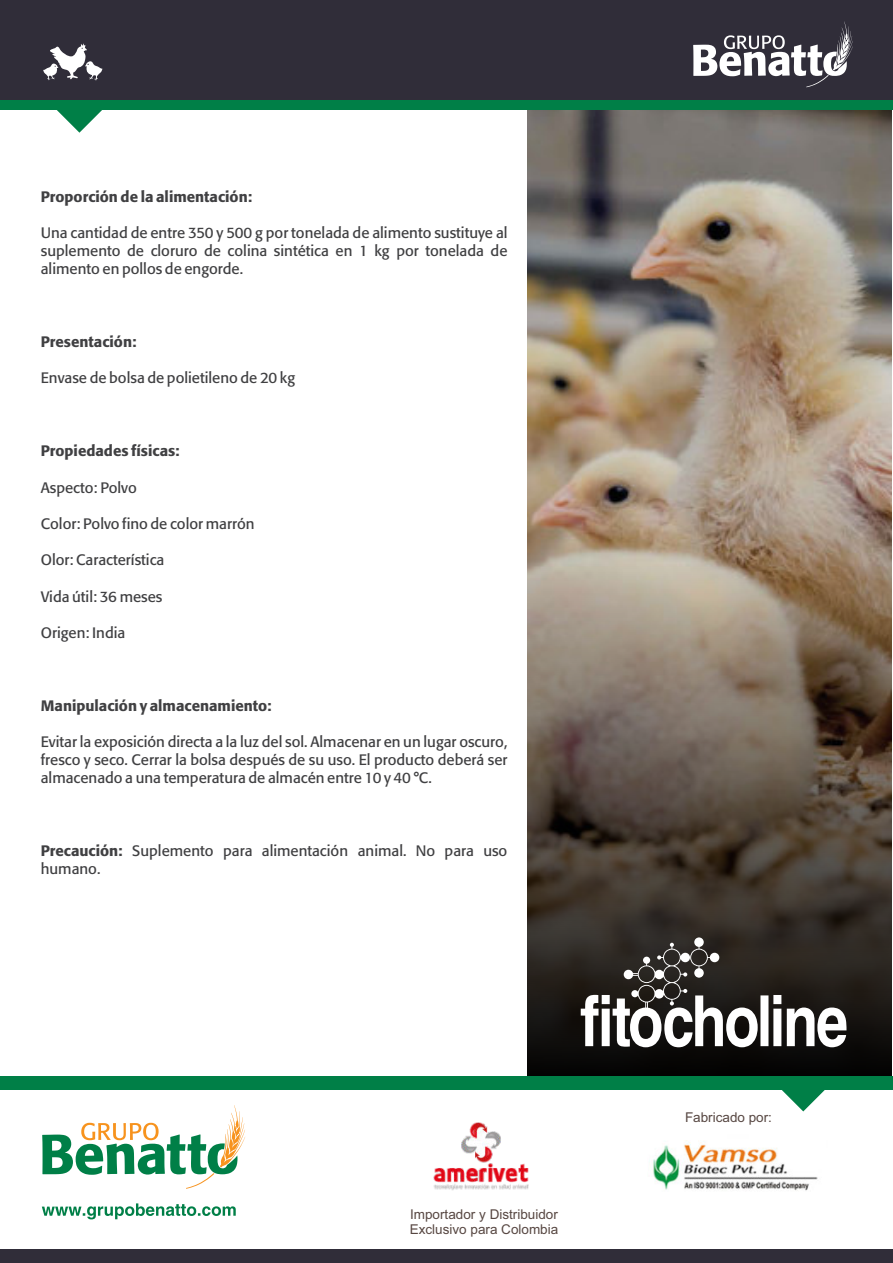
<style>
.page{position:relative;width:893px;height:1263px;background:#fff}
.page>*{position:absolute;margin:0;border:0;box-sizing:border-box;transform-origin:0 0}
.t1{font:15px/18.1px "Formata";color:#404042;text-align:justify}
.t2{font:500 15px "Formata";color:#404042}
.t3{font:13.5px/15.1px "Arial";color:#574742}
.s1{font-weight:500}
</style>
<div class="page">
<img style="left:649px;top:1140px;width:169px;height:51px">
<img style="left:528px;top:110px;width:363px;height:398px">
<svg style="left:528px;top:508px;width:363px;height:568px;background:#665a4d"></svg>
<div style="left:0;top:1076px;width:893px;height:13px;background:#007f47"></div>
<div style="left:0;top:0;width:893px;height:100px;background:#302d39"></div>
<svg style="left:42px;top:1203px;width:194px;height:16px"></svg>
<svg style="left:42px;top:1105px;width:203px;height:84px"></svg>
<svg style="left:43px;top:43px;width:59px;height:37px"></svg>
<div style="left:0;top:100px;width:893px;height:10px;background:#007f47"></div>
<img style="left:433px;top:1122px;width:96px;height:69px">
<svg style="left:693px;top:21px;width:160px;height:66px"></svg>
<div style="left:0;top:1249px;width:893px;height:14px;background:#302d39"></div>
<svg style="left:57px;top:110px;width:45px;height:23px"></svg>
<svg style="left:779px;top:1089px;width:48px;height:22px"></svg>
<svg style="left:581px;top:937px;width:265px;height:110px"></svg>
<p class="t2" style="left:41px;top:190px;width:213px">Proporción de la alimentación:</p>
<p class="t1" style="left:41px;top:225px;width:468px">Una cantidad de entre 350 y 500 g por tonelada de alimento sustituye al suplemento de cloruro de colina sintética en 1 kg por tonelada de alimento en pollos de engorde.</p>
<p class="t2" style="left:41px;top:336px;width:97px">Presentación:</p>
<p class="t1" style="left:41px;top:371px;width:256px">Envase de bolsa de polietileno de 20 kg</p>
<p class="t2" style="left:41px;top:445px;width:140px">Propiedades físicas:</p>
<p class="t1" style="left:41px;top:480px;width:98px">Aspecto : Polvo</p>
<p class="t1" style="left:41px;top:516px;width:215px">Color : Polvo fino de color marrón</p>
<p class="t1" style="left:41px;top:552px;width:125px">Olor : Característica</p>
<p class="t1" style="left:41px;top:589px;width:123px">Vida útil : 36 meses</p>
<p class="t1" style="left:41px;top:625px;width:86px">Origen: India</p>
<p class="t2" style="left:41px;top:699px;width:232px">Manipulación y almacenamiento:</p>
<p class="t1" style="left:41px;top:734px;width:468px">Evitar la exposición directa a la luz del sol. Almacenar en un lugar oscuro, fresco y seco. Cerrar la bolsa después de su uso. El producto deberá ser almacenado a una temperatura de almacén entre 10 y 40 °C.</p>
<p class="t1" style="left:41px;top:843px;width:468px"><span class="s1">Precaución:</span> Suplemento para alimentación animal. No para uso humano.</p>
<p class="t3" style="left:410px;top:1207px;width:150px">Importador y Distribuidor<br>Exclusivo para Colombia</p>
<p class="t3" style="left:685px;top:1111px;width:89px">Fabricado por:</p>
</div>
